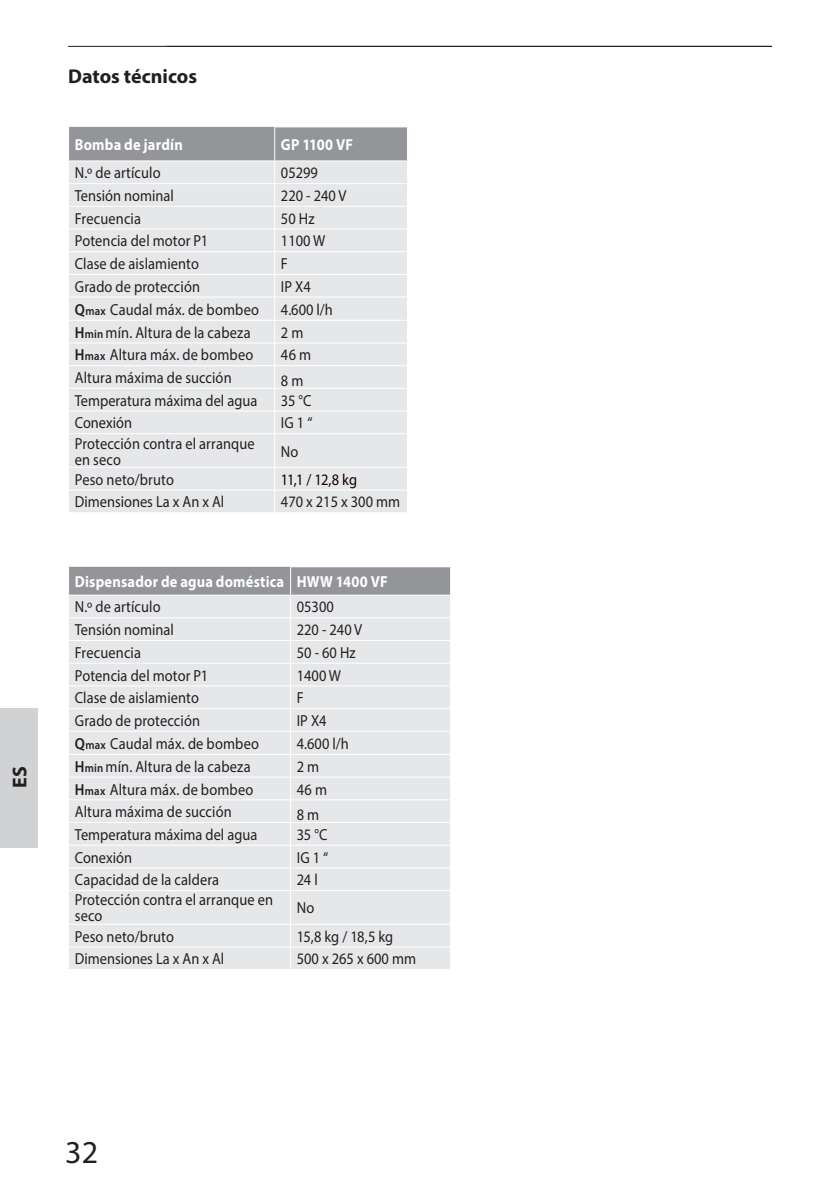
<style>
.page{position:relative;width:840px;height:1191px;background:#fff}
.page>*{position:absolute;margin:0;border:0;box-sizing:border-box;transform-origin:0 0}
.t1{font:32px "Myriad Pro";color:#231f20}
.t2{font:700 20px "Myriad Pro";color:#231f20}
.t3{font:16px/16px "Myriad Pro";letter-spacing:.005em;color:#231f20;scale:.9 1}
.t4{font:700 16px "Myriad Pro";letter-spacing:.015em;color:#fff;scale:.9 1}
.t5{font:16px "Myriad Pro";color:#150000;scale:.9 1}
.s1{font-weight:600}
.s2{font-weight:600;font-size:12px}
</style>
<div class="page">
<hr style="left:68px;top:46px;width:703px;height:1px;background:#231f20">
<div style="left:0;top:708px;width:38px;height:138px;background:#d1d2d4"></div>
<div style="left:69px;top:434px;width:338px;height:78px;background:#e6e7e9"></div>
<hr style="left:274px;top:434px;width:1px;height:33px;background:#fff">
<hr style="left:68px;top:467px;width:206px;height:1px;background:#fff">
<hr style="left:274px;top:467px;width:134px;height:1px;background:#fff">
<svg style="left:68px;top:127px;width:340px;height:306px;background:#dedfe1"></svg>
<hr style="left:68px;top:489px;width:206px;height:1px;background:#fff">
<hr style="left:274px;top:489px;width:134px;height:1px;background:#fff">
<svg style="left:274px;top:468px;width:1px;height:44px"></svg>
<hr style="left:274px;top:127px;width:1px;height:33px;background:#fff">
<hr style="left:407px;top:127px;width:1px;height:33px;background:#fff">
<div style="left:69px;top:891px;width:381px;height:78px;background:#e6e7e9"></div>
<hr style="left:290px;top:891px;width:1px;height:32px;background:#fff">
<hr style="left:68px;top:923px;width:222px;height:1px;background:#fff">
<hr style="left:290px;top:923px;width:161px;height:1px;background:#fff">
<hr style="left:68px;top:946px;width:222px;height:1px;background:#fff">
<hr style="left:290px;top:946px;width:161px;height:1px;background:#fff">
<svg style="left:290px;top:924px;width:1px;height:45px"></svg>
<svg style="left:68px;top:567px;width:383px;height:323px;background:#e0e1e3"></svg>
<p class="t2" style="left:7px;top:788px;width:23px;rotate:-90deg">ES</p>
<p class="t2" style="left:68px;top:63px;width:130px">Datos técnicos</p>
<p class="t4" style="left:75px;top:134px;width:121px">Bomba de jardín</p>
<p class="t4" style="left:281px;top:134px;width:82px">GP 1100 VF</p>
<p class="t3" style="left:75px;top:165px;width:97px">N.º de artículo</p>
<p class="t3" style="left:281px;top:165px;width:43px">05299</p>
<p class="t3" style="left:75px;top:187px;width:111px">Tensión nominal</p>
<p class="t3" style="left:281px;top:187px;width:74px">220 - 240 V</p>
<p class="t3" style="left:75px;top:210px;width:75px">Frecuencia</p>
<p class="t3" style="left:281px;top:210px;width:39px">50 Hz</p>
<p class="t3" style="left:75px;top:233px;width:150px">Potencia del motor P1</p>
<p class="t3" style="left:281px;top:233px;width:51px">1100 W</p>
<p class="t3" style="left:75px;top:255px;width:139px">Clase de aislamiento</p>
<p class="t3" style="left:281px;top:255px;width:9px">F</p>
<p class="t3" style="left:75px;top:278px;width:140px">Grado de protección</p>
<p class="t3" style="left:281px;top:278px;width:35px">IP X4</p>
<p class="t3" style="left:75px;top:301px;width:206px"><span class="s1">Q</span><span class="s2">max</span> Caudal máx. de bombeo</p>
<p class="t3" style="left:281px;top:301px;width:59px">4.600 l/h</p>
<p class="t3" style="left:75px;top:324px;width:197px"><span class="s1">H</span><span class="s2">min</span> mín. Altura de la cabeza</p>
<p class="t3" style="left:281px;top:324px;width:26px">2 m</p>
<p class="t3" style="left:75px;top:347px;width:200px"><span class="s1">H</span><span class="s2">max</span> Altura máx. de bombeo</p>
<p class="t3" style="left:281px;top:347px;width:35px">46 m</p>
<p class="t3" style="left:75px;top:369px;width:176px">Altura máxima de succión</p>
<p class="t3" style="left:281px;top:372px;width:26px">8 m</p>
<p class="t3" style="left:75px;top:392px;width:204px">Temperatura máxima del agua</p>
<p class="t3" style="left:281px;top:392px;width:36px">35 °C</p>
<p class="t3" style="left:75px;top:415px;width:65px">Conexión</p>
<p class="t3" style="left:281px;top:415px;width:37px">IG 1 “</p>
<p class="t3" style="left:75px;top:435px;width:201px">Protección contra el arranque en seco</p>
<p class="t3" style="left:281px;top:443px;width:21px">No</p>
<p class="t3" style="left:75px;top:471px;width:112px">Peso neto/bruto</p>
<p class="t5" style="left:281px;top:469px;width:86px">11,1 / 12,8 kg</p>
<p class="t3" style="left:75px;top:494px;width:167px">Dimensiones La x An x Al</p>
<p class="t3" style="left:281px;top:494px;width:134px">470 x 215 x 300 mm</p>
<p class="t4" style="left:75px;top:571px;width:349px">Dispensador de agua doméstica HWW 1400 VF</p>
<p class="t3" style="left:75px;top:599px;width:97px">N.º de artículo</p>
<p class="t3" style="left:296px;top:599px;width:43px">05300</p>
<p class="t3" style="left:75px;top:621px;width:111px">Tensión nominal</p>
<p class="t3" style="left:296px;top:621px;width:74px">220 - 240 V</p>
<p class="t3" style="left:75px;top:644px;width:75px">Frecuencia</p>
<p class="t3" style="left:296px;top:644px;width:67px">50 - 60 Hz</p>
<p class="t3" style="left:75px;top:667px;width:150px">Potencia del motor P1</p>
<p class="t3" style="left:296px;top:667px;width:51px">1400 W</p>
<p class="t3" style="left:75px;top:689px;width:139px">Clase de aislamiento</p>
<p class="t3" style="left:296px;top:689px;width:9px">F</p>
<p class="t3" style="left:75px;top:712px;width:140px">Grado de protección</p>
<p class="t3" style="left:296px;top:712px;width:35px">IP X4</p>
<p class="t3" style="left:75px;top:735px;width:206px"><span class="s1">Q</span><span class="s2">max</span> Caudal máx. de bombeo</p>
<p class="t3" style="left:297px;top:735px;width:59px">4.600 l/h</p>
<p class="t3" style="left:75px;top:758px;width:197px"><span class="s1">H</span><span class="s2">min</span> mín. Altura de la cabeza</p>
<p class="t3" style="left:297px;top:758px;width:26px">2 m</p>
<p class="t3" style="left:75px;top:781px;width:200px"><span class="s1">H</span><span class="s2">max</span> Altura máx. de bombeo</p>
<p class="t3" style="left:297px;top:781px;width:35px">46 m</p>
<p class="t3" style="left:75px;top:803px;width:176px">Altura máxima de succión</p>
<p class="t3" style="left:297px;top:806px;width:26px">8 m</p>
<p class="t3" style="left:75px;top:826px;width:204px">Temperatura máxima del agua</p>
<p class="t3" style="left:297px;top:826px;width:36px">35 °C</p>
<p class="t3" style="left:75px;top:849px;width:65px">Conexión</p>
<p class="t3" style="left:297px;top:849px;width:37px">IG 1 “</p>
<p class="t3" style="left:75px;top:871px;width:162px">Capacidad de la caldera</p>
<p class="t3" style="left:297px;top:871px;width:25px">24 l</p>
<p class="t3" style="left:75px;top:891px;width:222px">Protección contra el arranque en seco</p>
<p class="t3" style="left:297px;top:899px;width:21px">No</p>
<p class="t3" style="left:75px;top:928px;width:112px">Peso neto/bruto</p>
<p class="t3" style="left:297px;top:928px;width:109px">15,8 kg / 18,5 kg</p>
<p class="t3" style="left:75px;top:950px;width:167px">Dimensiones La x An x Al</p>
<p class="t3" style="left:297px;top:950px;width:134px">500 x 265 x 600 mm</p>
<h1 class="t1" style="left:65px;top:1132px;width:34px">32</h1>
</div>
